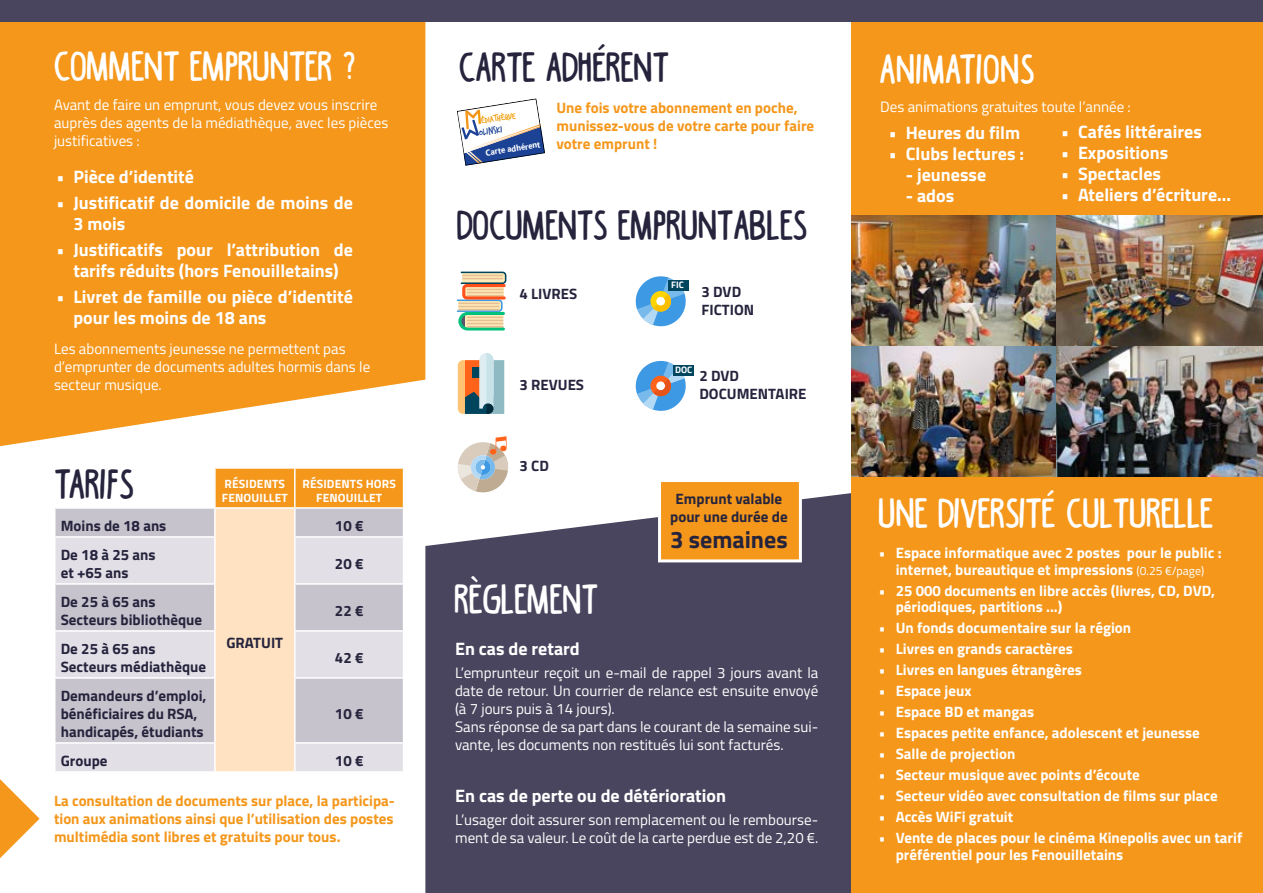
<style>
.page{position:relative;width:1263px;height:893px;background:#fff}
.page>*{position:absolute;margin:0;border:0;box-sizing:border-box;transform-origin:0 0}
.t1{font:700 42px "Black Coffee";color:#fff}
.t2{font:700 42px "Black Coffee";color:#26243d}
.t3{font:700 24px "Titillium Web";color:#26243d}
.t4{font:700 18px/21.6px "Titillium Web";color:#fff}
.t5{font:15px/18px "Titillium Web";color:#fff}
.t6{font:700 15px/16.5px "Titillium Web";color:#fff}
.t7{font:700 15px/18px "Titillium Web";color:#26243d}
.t8{font:700 15px/18px "Titillium Web";color:#f4971b;text-align:justify}
.t9{font:700 12px/14.4px "Titillium Web";letter-spacing:.01em;color:#fff}
.t10{font:10.65px "Trash Hand";color:#1b4295}
.t11{font:9.6px "Trash Hand";color:#f09a03}
.t12{font:700 9.45px "Titillium Web";color:#fff}
.t13{font:700 8.55px "Ebrima";color:#fff;scale:.92 1}
.s1{font-weight:400;font-size:12px}
</style>
<div class="page">
<div style="left:425px;top:493px;width:426px;height:400px;background:#4a455e"></div>
<div style="left:658px;top:479px;width:144px;height:83px;background:#f4971b;border:3px solid #fff"></div>
<svg style="left:0;top:22px;width:425px;height:424px;background:#f49f2c"></svg>
<svg style="left:457px;top:272px;width:49px;height:58px;background:#c9c19e"></svg>
<svg style="left:458px;top:353px;width:46px;height:61px;background:#b2ac9e"></svg>
<svg style="left:455px;top:436px;width:56px;height:59px"></svg>
<svg style="left:635px;top:276px;width:51px;height:51px"></svg>
<div style="left:668px;top:280px;width:20px;height:11px;background:#00455e"></div>
<svg style="left:635px;top:360px;width:52px;height:51px"></svg>
<div style="left:673px;top:365px;width:20px;height:10px;background:#00455e"></div>
<div style="left:56px;top:509px;width:158px;height:27px;background:#c7c3cd"></div>
<svg style="left:56px;top:537px;width:347px;height:234px;background:#ded5d4"></svg>
<svg style="left:215px;top:468px;width:189px;height:68px;background:#ebb269"></svg>
<hr style="left:54px;top:536px;width:162px;height:2px;background:#fff">
<hr style="left:214px;top:538px;width:2px;height:45px;background:#fff">
<hr style="left:294px;top:536px;width:110px;height:2px;background:#fff">
<hr style="left:294px;top:538px;width:2px;height:45px;background:#fff">
<hr style="left:54px;top:583px;width:162px;height:2px;background:#fff">
<hr style="left:214px;top:585px;width:2px;height:45px;background:#fff">
<hr style="left:294px;top:583px;width:110px;height:2px;background:#fff">
<hr style="left:294px;top:585px;width:2px;height:45px;background:#fff">
<hr style="left:54px;top:630px;width:162px;height:2px;background:#fff">
<hr style="left:214px;top:632px;width:2px;height:45px;background:#fff">
<hr style="left:294px;top:630px;width:110px;height:2px;background:#fff">
<hr style="left:294px;top:632px;width:2px;height:45px;background:#fff">
<hr style="left:54px;top:677px;width:162px;height:2px;background:#fff">
<hr style="left:214px;top:679px;width:2px;height:63px;background:#fff">
<hr style="left:294px;top:677px;width:110px;height:2px;background:#fff">
<hr style="left:294px;top:679px;width:2px;height:63px;background:#fff">
<hr style="left:54px;top:742px;width:162px;height:2px;background:#fff">
<hr style="left:214px;top:744px;width:2px;height:27px;background:#fff">
<hr style="left:294px;top:742px;width:110px;height:2px;background:#fff">
<hr style="left:294px;top:744px;width:2px;height:27px;background:#fff">
<svg style="left:457px;top:98px;width:88px;height:68px"></svg>
<svg style="left:0;top:779px;width:40px;height:79px"></svg>
<div style="left:851px;top:0;width:412px;height:893px;background:#f4971b"></div>
<div style="left:0;top:0;width:1263px;height:22px;background:#4a455e"></div>
<img style="left:851px;top:216px;width:412px;height:260px">
<h1 class="t1" style="left:54px;top:42px;width:305px">COMMENT EMPRUNTER ?</h1>
<p class="t5" style="left:54px;top:95px;width:336px">Avant de faire un emprunt, vous devez vous inscrire auprès des agents de la médiathèque, avec les pièces justificatives :</p>
<p class="t4" style="left:56px;top:165px;width:139px">• Pièce d’identité</p>
<p class="t4" style="left:73px;top:191px;width:281px;text-indent:-17px">• Justificatif de domicile de moins de<br>3 mois</p>
<p class="t4" style="left:56px;top:238px;width:298px;text-align:center">• Justificatifs pour l’attribution de tarifs réduits (hors Fenouilletains)</p>
<p class="t4" style="left:73px;top:285px;width:281px;line-height:21px;text-indent:-17px">• Livret de famille ou pièce d’identité pour les moins de 18 ans</p>
<p class="t5" style="left:54px;top:339px;width:318px">Les abonnements jeunesse ne permettent pas d’emprunter de documents adultes hormis dans le secteur musique.</p>
<h1 class="t2" style="left:55px;top:459px;width:81px">TARIFS</h1>
<p class="t7" style="left:61px;top:516px;width:107px">Moins de 18 ans</p>
<p class="t9" style="left:222px;top:475px;width:67px">RÉSIDENTS<br>FENOUILLET</p>
<p class="t9" style="left:302px;top:475px;width:95px;text-align:center">RÉSIDENTS HORS<br>FENOUILLET</p>
<p class="t7" style="left:335px;top:516px;width:30px">10 €</p>
<p class="t7" style="left:61px;top:545px;width:96px">De 18 à 25 ans et +65 ans</p>
<p class="t7" style="left:335px;top:554px;width:30px">20 €</p>
<p class="t7" style="left:61px;top:592px;width:143px">De 25 à 65 ans<br>Secteurs bibliothèque</p>
<p class="t7" style="left:335px;top:601px;width:30px">22 €</p>
<p class="t7" style="left:61px;top:639px;width:147px">De 25 à 65 ans<br>Secteurs médiathèque</p>
<p class="t7" style="left:335px;top:648px;width:30px">42 €</p>
<p class="t7" style="left:61px;top:686px;width:147px">Demandeurs d’emploi, bénéficiaires du RSA, handicapés, étudiants</p>
<p class="t7" style="left:226px;top:633px;width:58px">GRATUIT</p>
<p class="t7" style="left:335px;top:704px;width:30px">10 €</p>
<p class="t7" style="left:61px;top:751px;width:48px">Groupe</p>
<p class="t7" style="left:335px;top:751px;width:30px">10 €</p>
<p class="t8" style="left:54px;top:791px;width:343px">La consultation de documents sur place, la participa&shy;tion aux animations ainsi que l’utilisation des postes multimédia sont libres et gratuits pour tous.</p>
<h1 class="t2" style="left:459px;top:42px;width:212px">CARTE ADHÉRENT</h1>
<p class="t8" style="left:556px;top:98px;width:259px;text-align:left">Une fois votre abonnement en poche, munissez-vous de votre carte pour faire votre emprunt !</p>
<p class="t11" style="left:480px;top:116px;width:36px;rotate:-9deg">ÉDIATHÈQUE</p>
<p class="t10" style="left:478px;top:128px;width:25px;rotate:-9deg">OLINSKI</p>
<p class="t13" style="left:485px;top:147px;width:61px;rotate:-9deg">Carte adhérent</p>
<h1 class="t2" style="left:458px;top:200px;width:351px">DOCUMENTS EMPRUNTABLES</h1>
<p class="t12" style="left:671px;top:278px;width:14px">FIC</p>
<p class="t7" style="left:519px;top:284px;width:59px">4 LIVRES</p>
<p class="t7" style="left:701px;top:282px;width:54px">3 DVD<br>FICTION</p>
<p class="t7" style="left:519px;top:374px;width:66px">3 REVUES</p>
<p class="t7" style="left:519px;top:455px;width:31px">3 CD</p>
<h1 class="t1" style="left:455px;top:575px;width:145px">RÈGLEMENT</h1>
<p class="t12" style="left:675px;top:362px;width:19px">DOC</p>
<p class="t7" style="left:699px;top:365px;width:109px">2 DVD<br>DOCUMENTAIRE</p>
<p class="t7" style="left:670px;top:489px;width:119px;text-align:center">Emprunt valable pour une durée de</p>
<h2 class="t3" style="left:670px;top:521px;width:119px">3 semaines</h2>
<p class="t4" style="left:455px;top:637px;width:126px">En cas de retard</p>
<p class="t5" style="left:455px;top:663px;width:365px">L’emprunteur reçoit un e-mail de rappel 3 jours avant la date de retour. Un courrier de relance est ensuite envoyé (à 7 jours puis à 14 jours).<br>Sans réponse de sa part dans le courant de la semaine sui&shy;vante, les documents non restitués lui sont facturés.</p>
<p class="t4" style="left:455px;top:784px;width:272px">En cas de perte ou de détérioration</p>
<p class="t5" style="left:455px;top:810px;width:365px">L’usager doit assurer son remplacement ou le rembourse&shy;ment de sa valeur. Le coût de la carte perdue est de 2,20 €.</p>
<h1 class="t1" style="left:880px;top:44px;width:157px">ANIMATIONS</h1>
<p class="t5" style="left:880px;top:97px;width:252px">Des animations gratuites toute l’année :</p>
<p class="t4" style="left:889px;top:121px;width:133px">• Heures du film</p>
<p class="t4" style="left:889px;top:142px;width:137px">• Clubs lectures :</p>
<p class="t4" style="left:906px;top:163px;width:82px">- jeunesse</p>
<p class="t4" style="left:906px;top:184px;width:50px">- ados</p>
<p class="t4" style="left:1061px;top:120px;width:142px">• Cafés littéraires</p>
<p class="t4" style="left:1061px;top:141px;width:109px">• Expositions</p>
<p class="t4" style="left:1061px;top:162px;width:102px">• Spectacles</p>
<p class="t4" style="left:1061px;top:183px;width:172px">• Ateliers d’écriture...</p>
<h1 class="t1" style="left:879px;top:488px;width:337px">UNE DIVERSITÉ CULTURELLE</h1>
<p class="t6" style="left:879px;top:544px;width:344px;text-align:center">• Espace informatique avec 2 postes pour le public : internet, bureautique et impressions <span class="s1">(0.25 €/page)</span></p>
<p class="t6" style="left:896px;top:581px;width:321px;text-indent:-17px">• 25 000 documents en libre accès (livres, CD, DVD, périodiques, partitions ...)</p>
<p class="t6" style="left:879px;top:619px;width:254px">• Un fonds documentaire sur la région</p>
<p class="t6" style="left:879px;top:640px;width:196px">• Livres en grands caractères</p>
<p class="t6" style="left:879px;top:661px;width:205px">• Livres en langues étrangères</p>
<p class="t6" style="left:879px;top:682px;width:94px">• Espace jeux</p>
<p class="t6" style="left:879px;top:703px;width:157px">• Espace BD et mangas</p>
<p class="t6" style="left:879px;top:724px;width:323px">• Espaces petite enfance, adolescent et jeunesse</p>
<p class="t6" style="left:879px;top:745px;width:138px">• Salle de projection</p>
<p class="t6" style="left:879px;top:766px;width:263px">• Secteur musique avec points d’écoute</p>
<p class="t6" style="left:879px;top:787px;width:341px">• Secteur vidéo avec consultation de films sur place</p>
<p class="t6" style="left:879px;top:808px;width:136px">• Accès WiFi gratuit</p>
<p class="t6" style="left:896px;top:829px;width:348px;text-indent:-17px">• Vente de places pour le cinéma Kinepolis avec un tarif préférentiel pour les Fenouilletains</p>
</div>
